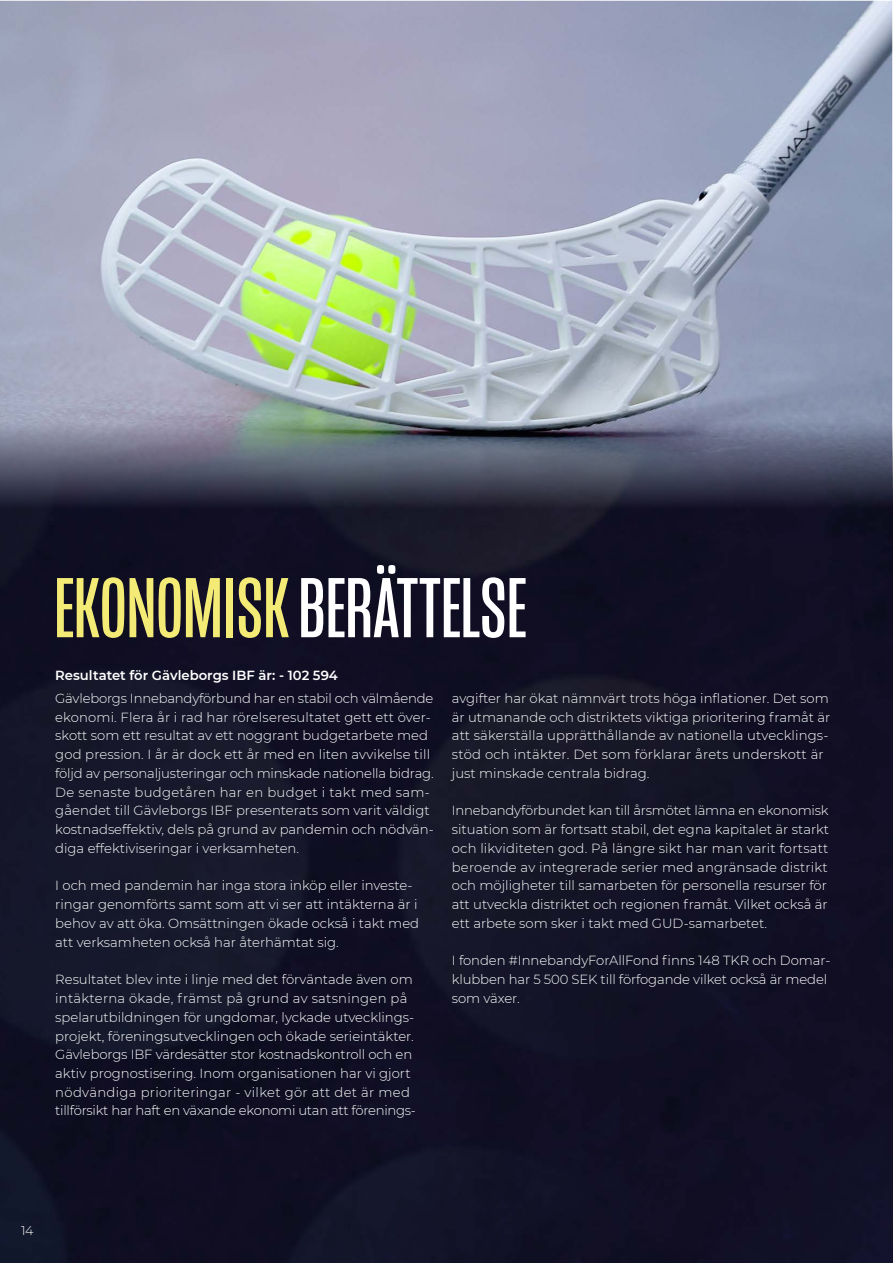
<style>
.page{position:relative;width:893px;height:1263px;background:#fff}
.page>*{position:absolute;margin:0;border:0;box-sizing:border-box;transform-origin:0 0}
.t1{font:87px "Mongoose";color:#fff}
.t2{font:300 13.2px/18.8px "Montserrat";color:#fff}
.t3{font:600 13.2px "Montserrat";color:#fff}
.t4{font:300 12.75px "Montserrat";color:#fff}
.s1{color:#f3eb75}
</style>
<div class="page">
<img style="left:0;top:515px;width:893px;height:748px">
<svg style="left:0;top:0;width:893px;height:515px"></svg>
<h1 class="t1" style="left:54px;top:559px;width:474px"><span class="s1">EKONOMISK</span> BERÄTTELSE</h1>
<p class="t3" style="left:55px;top:666px;width:284px">Resultatet för Gävleborgs IBF är: - 102 594</p>
<p class="t2" style="left:55px;top:688px;width:380px">Gävleborgs Innebandyförbund har en stabil och välmående ekonomi. Flera år i rad har rörelseresultatet gett ett över&shy;skott som ett resultat av ett noggrant budgetarbete med god pression. I år är dock ett år med en liten avvikelse till följd av personaljusteringar och minskade nationella bidrag.<br>De senaste budgetåren har en budget i takt med sam&shy;gåendet till Gävleborgs IBF presenterats som varit väldigt kostnadseffektiv, dels på grund av pandemin och nödvän&shy;diga effektiviseringar i verksamheten.</p>
<p class="t2" style="left:55px;top:876px;width:365px">I och med pandemin har inga stora inköp eller investe&shy;ringar genomförts samt som att vi ser att intäkterna är i behov av att öka. Omsättningen ökade också i takt med att verksamheten också har återhämtat sig.</p>
<p class="t2" style="left:55px;top:970px;width:362px">Resultatet blev inte i linje med det förväntade även om intäkterna ökade, främst på grund av satsningen på spelarutbildningen för ungdomar, lyckade utvecklings&shy;projekt, föreningsutvecklingen och ökade serieintäkter.<br>Gävleborgs IBF värdesätter stor kostnadskontroll och en aktiv prognostisering. Inom organisationen har vi gjort nödvändiga prioriteringar - vilket gör att det är med tillförsikt har haft en växande ekonomi utan att förenings-</p>
<p class="t2" style="left:452px;top:688px;width:380px">avgifter har ökat nämnvärt trots höga inflationer. Det som är utmanande och distriktets viktiga prioritering framåt är att säkerställa upprätthållande av nationella utvecklings&shy;stöd och intäkter. Det som förklarar årets underskott är just minskade centrala bidrag.</p>
<p class="t2" style="left:452px;top:801px;width:379px">Innebandyförbundet kan till årsmötet lämna en ekonomisk situation som är fortsatt stabil, det egna kapitalet är starkt och likviditeten god. På längre sikt har man varit fortsatt beroende av integrerade serier med angränsade distrikt och möjligheter till samarbeten för personella resurser för att utveckla distriktet och regionen framåt. Vilket också är ett arbete som sker i takt med GUD-samarbetet.</p>
<p class="t2" style="left:452px;top:951px;width:378px;text-align:justify">I fonden #InnebandyForAllFond finns 148 TKR och Domar&shy;klubben har 5 500 SEK till förfogande vilket också är medel som växer.</p>
<p class="t4" style="left:21px;top:1221px;width:14px">14</p>
</div>
